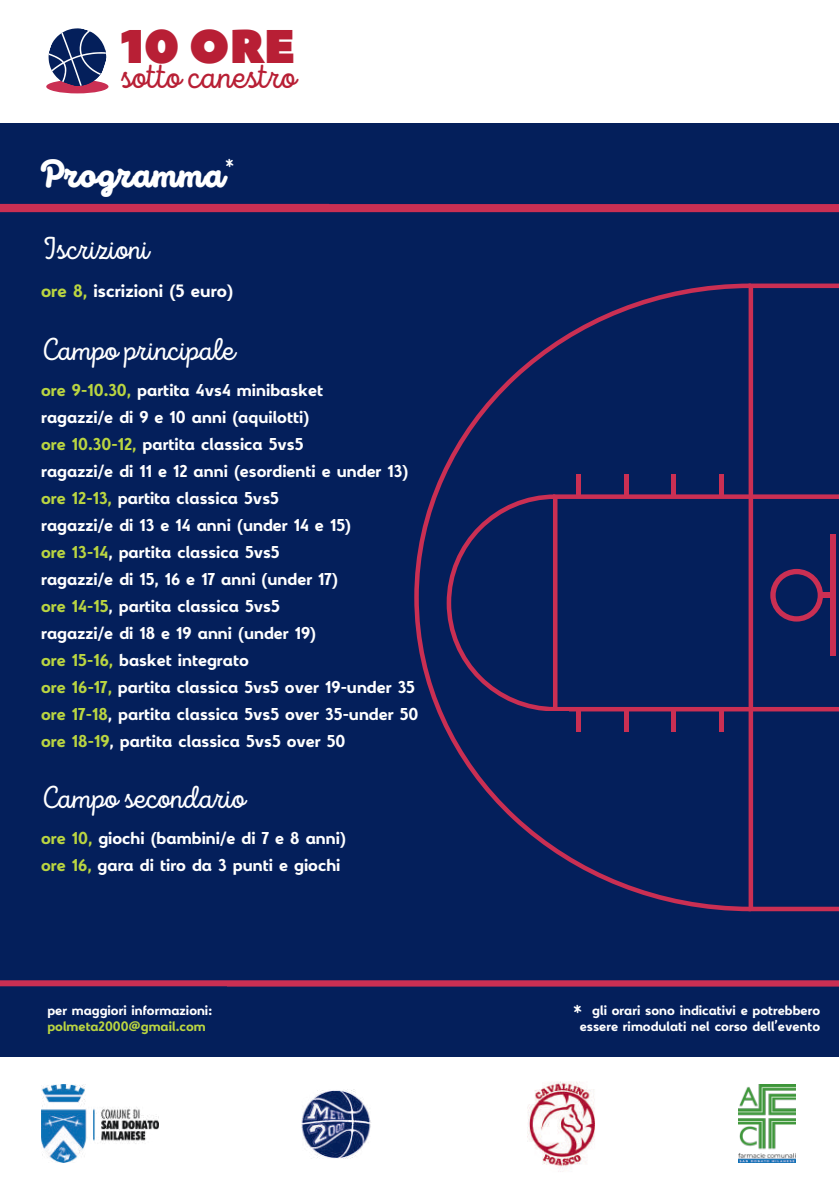
<style>
.page{position:relative;width:839px;height:1191px;background:#fff}
.page>*{position:absolute;margin:0;border:0;box-sizing:border-box;transform-origin:0 0}
.t1{font:47.2px "Peace Sans";color:#b81f35}
.t2{font:900 37.8px "Intro Script";color:#fff}
.t3{font:37.8px "Intro Script";color:#fff}
.t4{font:36px "Intro Script";color:#b81f35}
.t5{font:31.6px "Intro Script";color:#fff}
.t6{font:700 21px "Yellow Peas";color:#fff}
.t7{font:700 20.2px/27px "Yellow Peas";color:#fff}
.t8{font:700 16px/16px "Yellow Peas";color:#fff;text-align:right}
.t9{font:700 16px "Yellow Peas";color:#bad541}
.s1{font-weight:400}
.s2{color:#bad541}
</style>
<div class="page">
<div style="left:0;top:0;width:838px;height:1191px;background:#041f5b"></div>
<svg style="left:750px;top:284px;width:88px;height:627px"></svg>
<svg style="left:750px;top:494px;width:88px;height:217px"></svg>
<svg style="left:414px;top:284px;width:336px;height:627px"></svg>
<hr style="left:576px;top:709px;width:4px;height:23px;background:#ca2f53">
<div style="left:623px;top:709px;width:5px;height:23px;background:#ca2f53"></div>
<div style="left:671px;top:709px;width:5px;height:23px;background:#ca2f53"></div>
<hr style="left:719px;top:709px;width:4px;height:23px;background:#ca2f53">
<hr style="left:576px;top:474px;width:4px;height:23px;background:#ca2f53">
<div style="left:623px;top:474px;width:5px;height:23px;background:#ca2f53"></div>
<div style="left:671px;top:474px;width:5px;height:23px;background:#ca2f53"></div>
<hr style="left:719px;top:474px;width:4px;height:23px;background:#ca2f53">
<hr style="left:0;top:204px;width:329px;height:4px;background:#ca2f53">
<div style="left:0;top:980px;width:838px;height:6px;background:#ca2f53"></div>
<div style="left:0;top:0;width:838px;height:122px;background:#fff"></div>
<div style="left:46px;top:80px;width:62px;height:13px;background:#ca2f53;border-radius:50%"></div>
<svg style="left:49px;top:28px;width:57px;height:58px"></svg>
<div style="left:0;top:1058px;width:838px;height:133px;background:#fff"></div>
<img style="left:527px;top:1081px;width:68px;height:91px">
<img style="left:301px;top:1089px;width:70px;height:69px">
<img style="left:41px;top:1085px;width:117px;height:78px">
<img style="left:738px;top:1085px;width:57px;height:78px">
<div style="left:525px;top:465px;width:42px;height:29px;background:#041f5b"></div>
<div style="left:526px;top:711px;width:42px;height:30px;background:#041f5b"></div>
<div style="left:0;top:206px;width:838px;height:6px;background:#ca2f53"></div>
<h1 class="t1" style="left:121px;top:15px;width:176px">10 ORE</h1>
<h3 class="t4" style="left:120px;top:55px;width:177px">sotto canestro</h3>
<h2 class="t2" style="left:41px;top:150px;width:195px">Programma<span class="s1">*</span></h2>
<h3 class="t5" style="left:41px;top:231px;width:109px">Iscrizioni</h3>
<p class="t6" style="left:41px;top:275px;width:193px"><span class="s2">ore 8,</span> iscrizioni (5 euro)</p>
<h3 class="t5" style="left:41px;top:331px;width:195px">Campo principale</h3>
<p class="t7" style="left:41px;top:377px;width:378px"><span class="s2">ore 9-10.30,</span> partita 4vs4 minibasket<br>ragazzi/e di 9 e 10 anni (aquilotti)<br><span class="s2">ore 10.30-12,</span> partita classica 5vs5<br>ragazzi/e di 11 e 12 anni (esordienti e under 13) <span class="s2">ore 12-13,</span> partita classica 5vs5<br>ragazzi/e di 13 e 14 anni (under 14 e 15)<br><span class="s2">ore 13-14</span>, partita classica 5vs5<br>ragazzi/e di 15, 16 e 17 anni (under 17)<br><span class="s2">ore 14-15</span>, partita classica 5vs5<br>ragazzi/e di 18 e 19 anni (under 19)<br><span class="s2">ore 15-16,</span> basket integrato<br><span class="s2">ore 16-17,</span> partita classica 5vs5 over 19-under 35 <span class="s2">ore 17-18</span>, partita classica 5vs5 over 35-under 50 <span class="s2">ore 18-19</span>, partita classica 5vs5 over 50</p>
<h3 class="t5" style="left:41px;top:780px;width:205px">Campo secondario</h3>
<p class="t7" style="left:41px;top:825px;width:306px"><span class="s2">ore 10,</span> giochi (bambini/e di 7 e 8 anni) <span class="s2">ore 16,</span> gara di tiro da 3 punti e giochi</p>
<p class="t8" style="left:47px;top:1002px;width:166px">per maggiori informazioni:</p>
<p class="t9" style="left:47px;top:1014px;width:160px">polmeta2000@gmail.com</p>
<h2 class="t3" style="left:572px;top:999px;width:11px">*</h2>
<p class="t8" style="left:579px;top:1002px;width:242px">gli orari sono indicativi e potrebbero essere rimodulati nel corso dell'evento</p>
</div>
